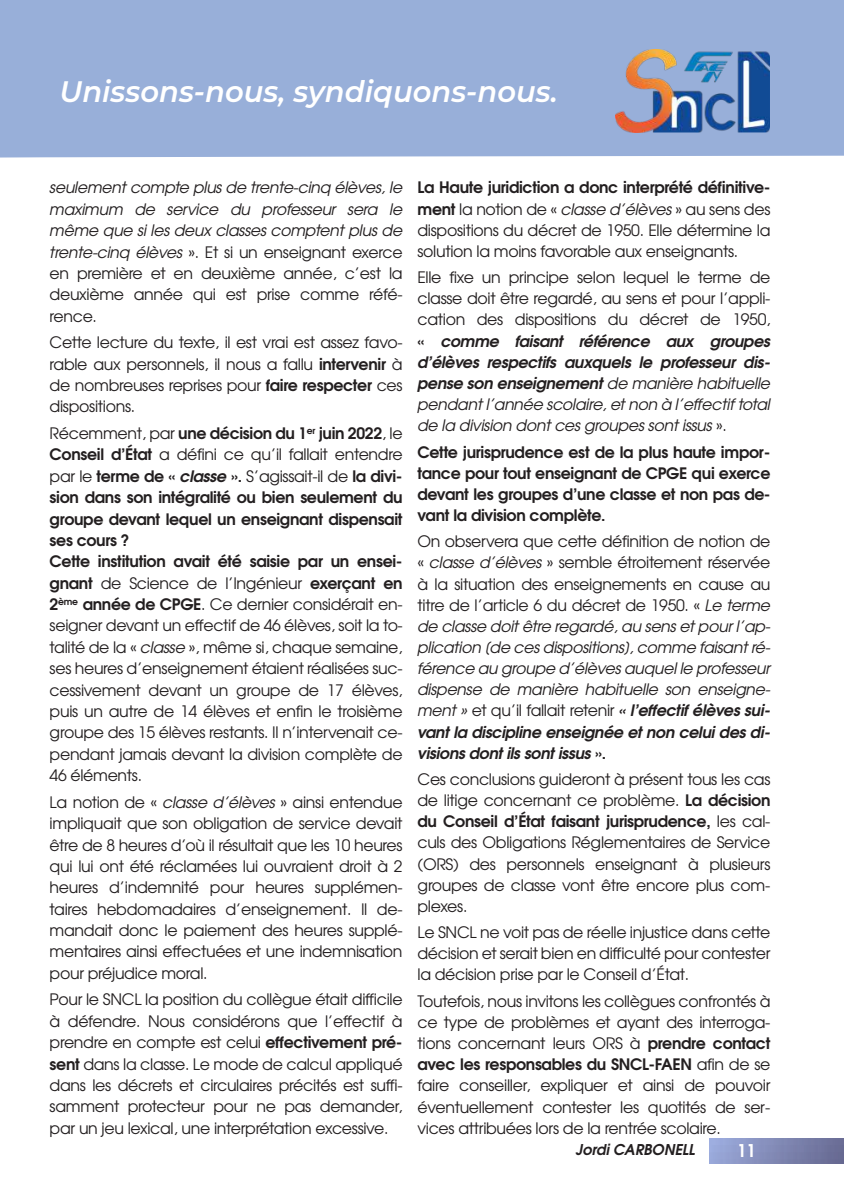
<style>
.page{position:relative;width:844px;height:1191px;background:#fff}
.page>*{position:absolute;margin:0;border:0;box-sizing:border-box;transform-origin:0 0}
.t1{font:italic 600 29.57px "Montserrat";color:#fff}
.t2{font:700 17.5px "Te X Gyre Adventor";color:#fff}
.t3{font:15.75px/21.3px "Te X Gyre Adventor";letter-spacing:-.02em;color:#231f20;text-align:justify}
.t4{font:italic 15.75px/21.2px "Te X Gyre Adventor";letter-spacing:-.02em;color:#231f20;text-align:justify}
.t5{font:700 15.75px/21.2px "Te X Gyre Adventor";letter-spacing:-.02em;color:#231f20;text-align:justify}
.t6{font:italic 700 14.88px "Te X Gyre Adventor";color:#231f20}
.s1{font-style:normal}
.s2{font-weight:700}
.s3{font-weight:700;font-style:italic}
.s4{font-style:italic}
.s5{font-weight:700;font-style:normal}
</style>
<div class="page">
<div style="left:0;top:0;width:843px;height:158px;background:#98afd9"></div>
<img style="left:709px;top:1138px;width:134px;height:25px">
<img style="left:615px;top:50px;width:154px;height:83px">
<h1 class="t1" style="left:59px;top:74px;width:500px">Unissons-nous, syndiquons-nous.</h1>
<p class="t4" style="left:50px;top:178px;width:354px">seulement compte plus de trente-cinq élèves, le maximum de service du professeur sera le même que si les deux classes comptent plus de trente-cinq élèves <span class="s1">». Et si un enseignant exerce en première et en deuxième année, c’est la deuxième année qui est prise comme réfé&shy;rence.</span></p>
<p class="t3" style="left:50px;top:333px;width:354px">Cette lecture du texte, il est vrai est assez favo&shy;rable aux personnels, il nous a fallu <span class="s2">intervenir</span> à de nombreuses reprises pour <span class="s2">faire respecter</span> ces dispositions.</p>
<p class="t3" style="left:50px;top:423px;width:354px;text-align:left">Récemment, par <span class="s2">une décision du 1</span><sup>er</sup> <span class="s2">juin 2022</span>, le <span class="s2">Conseil d’État</span> a défini ce qu’il fallait entendre par le <span class="s2">terme de «</span> <span class="s3">classe</span> <span class="s2">».</span> S’agissait-il de <span class="s2">la divi&shy;sion dans son intégralité ou bien seulement du groupe devant lequel un enseignant dispensait ses cours ?<br>Cette institution avait été saisie par un ensei&shy;gnant</span> de Science de l’Ingénieur <span class="s2">exerçant en 2</span><sup>ème</sup> <span class="s2">année de CPGE</span>. Ce dernier considérait en&shy;seigner devant un effectif de 46 élèves, soit la to&shy;talité de la « <span class="s4">classe</span> », même si, chaque semaine, ses heures d’enseignement étaient réalisées suc&shy;cessivement devant un groupe de 17 élèves, puis un autre de 14 élèves et enfin le troisième groupe des 15 élèves restants. Il n’intervenait ce&shy;pendant jamais devant la division complète de 46 éléments.</p>
<p class="t3" style="left:50px;top:792px;width:354px">La notion de « <span class="s4">classe d’élèves</span> » ainsi entendue impliquait que son obligation de service devait être de 8 heures d’où il résultait que les 10 heures qui lui ont été réclamées lui ouvraient droit à 2 heures d’indemnité pour heures supplémen&shy;taires hebdomadaires d’enseignement. Il de&shy;mandait donc le paiement des heures supplé&shy;mentaires ainsi effectuées et une indemnisation pour préjudice moral.</p>
<p class="t3" style="left:50px;top:989px;width:354px">Pour le SNCL la position du collègue était difficile à défendre. Nous considérons que l’effectif à prendre en compte est celui <span class="s2">effectivement pré&shy;sent</span> dans la classe. Le mode de calcul appliqué dans les décrets et circulaires précités est suffi&shy;samment protecteur pour ne pas demander, par un jeu lexical, une interprétation excessive.</p>
<p class="t3" style="left:417px;top:178px;width:354px"><span class="s2">La Haute juridiction a donc interprété définitive&shy;ment</span> la notion de « <span class="s4">classe d’élèves</span> » au sens des dispositions du décret de 1950. Elle détermine la solution la moins favorable aux enseignants.</p>
<p class="t3" style="left:417px;top:268px;width:354px">Elle fixe un principe selon lequel le terme de classe doit être regardé, au sens et pour l’appli&shy;cation des dispositions du décret de 1950, <span class="s2">«</span> <span class="s3">comme faisant référence aux groupes d’élèves respectifs auxquels le professeur dis&shy;pense son enseignement</span> <span class="s4">de manière habituelle pendant l’année scolaire, et non à l’effectif total de la division dont ces groupes sont issus</span> ».</p>
<p class="t5" style="left:417px;top:442px;width:354px">Cette jurisprudence est de la plus haute impor&shy;tance pour tout enseignant de CPGE qui exerce devant les groupes d’une classe et non pas de&shy;vant la division complète.</p>
<p class="t4" style="left:417px;top:532px;width:354px"><span class="s1">On observera que cette définition de notion de «</span> classe d’élèves <span class="s1">» semble étroitement réservée à la situation des enseignements en cause au titre de l’article 6 du décret de 1950. «</span> Le terme de classe doit être regardé, au sens et pour l’ap&shy;plication [de ces dispositions], comme faisant ré&shy;férence au groupe d’élèves auquel le professeur dispense de manière habituelle son enseigne&shy;ment » <span class="s1">et qu’il fallait retenir</span> <span class="s2">« l’effectif élèves sui&shy;vant la discipline enseignée et non celui des di&shy;visions dont ils sont issus</span> <span class="s5">».</span></p>
<p class="t3" style="left:417px;top:769px;width:354px">Ces conclusions guideront à présent tous les cas de litige concernant ce problème. <span class="s2">La décision du Conseil d’État faisant jurisprudence,</span> les cal&shy;culs des Obligations Réglementaires de Service (ORS) des personnels enseignant à plusieurs groupes de classe vont être encore plus com&shy;plexes.</p>
<p class="t3" style="left:417px;top:922px;width:354px">Le SNCL ne voit pas de réelle injustice dans cette décision et serait bien en difficulté pour contester la décision prise par le Conseil d’État.</p>
<p class="t3" style="left:417px;top:991px;width:354px">Toutefois, nous invitons les collègues confrontés à ce type de problèmes et ayant des interroga&shy;tions concernant leurs ORS à <span class="s2">prendre contact avec les responsables du SNCL-FAEN</span> afin de se faire conseiller, expliquer et ainsi de pouvoir éventuellement contester les quotités de ser&shy;vices attribuées lors de la rentrée scolaire.</p>
<p class="t6" style="left:575px;top:1143px;width:121px">Jordi CARBONELL</p>
<p class="t2" style="left:736px;top:1142px;width:21px">11</p>
</div>
